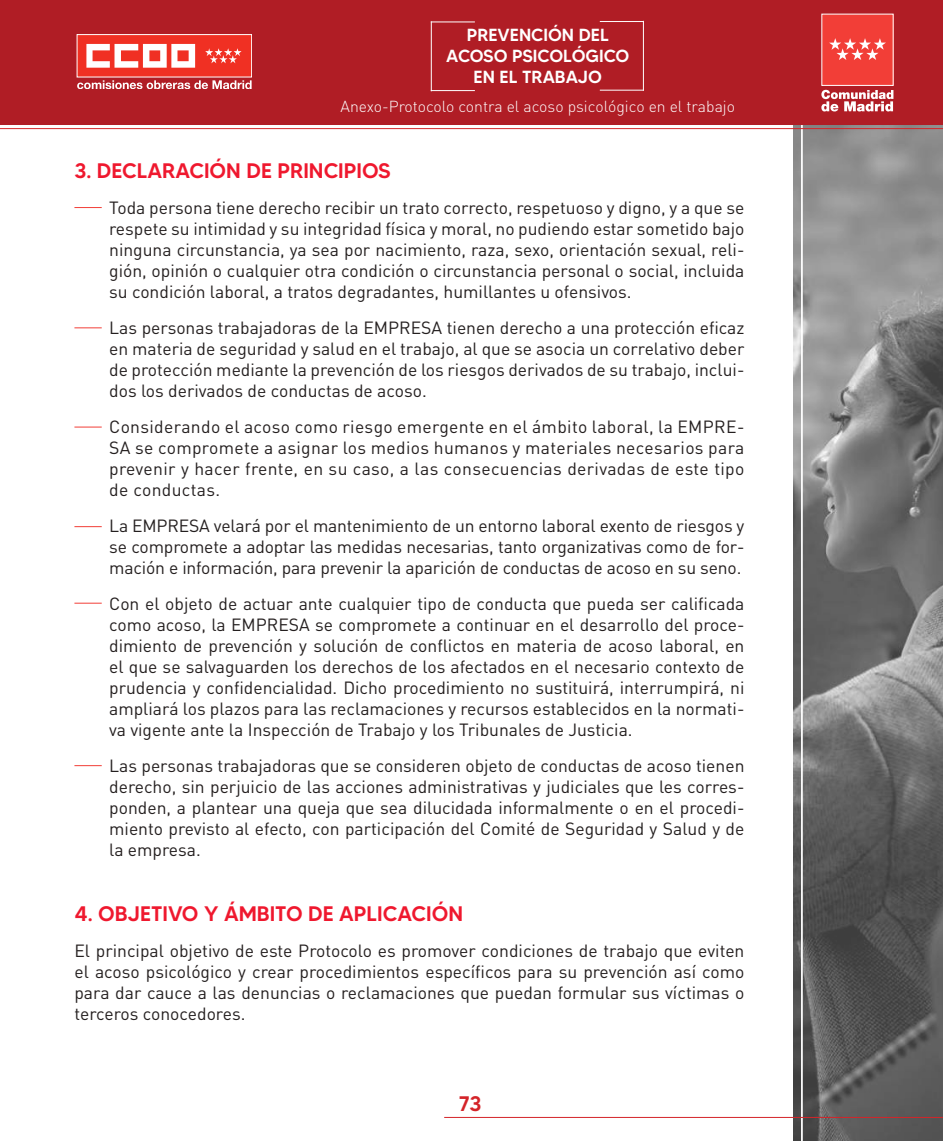
<style>
.page{position:relative;width:943px;height:1141px;background:#fff}
.page>*{position:absolute;margin:0;border:0;box-sizing:border-box;transform-origin:0 0}
.t1{font:500 21px "MADETOMMY";color:#ef182e}
.t2{font:500 21px "MADETOMMY";color:#d42429}
.t3{font:17.5px/21px "DIN";color:#241f1f;text-align:justify}
.t4{font:500 17.5px/21px "MADETOMMY";color:#fff;text-align:center}
.t5{font:300 15.75px "DIN";color:#fff}
</style>
<div class="page">
<img style="left:793px;top:125px;width:150px;height:1016px">
<hr style="left:801px;top:111px;width:1px;height:1030px;background:#fff">
<div style="left:0;top:0;width:943px;height:125px;background:#b01d25"></div>
<hr style="left:444px;top:1117px;width:499px;height:1px;background:#d42429">
<hr style="left:0;top:128px;width:943px;height:1px;background:#d42429">
<svg style="left:77px;top:80px;width:174px;height:9px"></svg>
<div style="left:77px;top:35px;width:175px;height:42px;background:#f03023"></div>
<div style="left:77px;top:34px;width:175px;height:43px;border:1px solid #fff"></div>
<svg style="left:86px;top:44px;width:109px;height:24px"></svg>
<svg style="left:205px;top:48px;width:36px;height:15px"></svg>
<div style="left:821px;top:14px;width:72px;height:71px;background:#f23e37"></div>
<svg style="left:829px;top:38px;width:57px;height:22px"></svg>
<svg style="left:821px;top:90px;width:72px;height:21px"></svg>
<hr style="left:431px;top:21px;width:1px;height:70px;background:#fff">
<hr style="left:431px;top:22px;width:44px;height:1px;background:#fff">
<hr style="left:431px;top:90px;width:44px;height:1px;background:#fff">
<hr style="left:643px;top:21px;width:1px;height:70px;background:#fff">
<hr style="left:600px;top:90px;width:44px;height:1px;background:#fff">
<hr style="left:600px;top:21px;width:44px;height:1px;background:#fff">
<svg style="left:74px;top:207px;width:28px;height:1px"></svg>
<svg style="left:74px;top:327px;width:28px;height:1px"></svg>
<svg style="left:74px;top:427px;width:28px;height:1px"></svg>
<svg style="left:74px;top:526px;width:28px;height:1px"></svg>
<svg style="left:74px;top:603px;width:28px;height:1px"></svg>
<svg style="left:74px;top:765px;width:28px;height:1px"></svg>
<p class="t4" style="left:446px;top:24px;width:185px">PREVENCIÓN DEL<br>ACOSO PSICOLÓGICO<br>EN EL TRABAJO</p>
<p class="t5" style="left:340px;top:97px;width:396px">Anexo-Protocolo contra el acoso psicológico en el trabajo</p>
<p class="t1" style="left:74px;top:158px;width:318px">3. DECLARACIÓN DE PRINCIPIOS</p>
<p class="t3" style="left:109px;top:197px;width:636px">Toda persona tiene derecho recibir un trato correcto, respetuoso y digno, y a que se respete su intimidad y su integridad física y moral, no pudiendo estar sometido bajo ninguna circunstancia, ya sea por nacimiento, raza, sexo, orientación sexual, reli&shy;gión, opinión o cualquier otra condición o circunstancia personal o social, incluida su condición laboral, a tratos degradantes, humillantes u ofensivos.</p>
<p class="t3" style="left:109px;top:317px;width:636px">Las personas trabajadoras de la EMPRESA tienen derecho a una protección eficaz en materia de seguridad y salud en el trabajo, al que se asocia un correlativo deber de protección mediante la prevención de los riesgos derivados de su trabajo, inclui&shy;dos los derivados de conductas de acoso.</p>
<p class="t3" style="left:109px;top:416px;width:636px">Considerando el acoso como riesgo emergente en el ámbito laboral, la EMPRE-SA se compromete a asignar los medios humanos y materiales necesarios para prevenir y hacer frente, en su caso, a las consecuencias derivadas de este tipo de conductas.</p>
<p class="t3" style="left:109px;top:515px;width:636px">La EMPRESA velará por el mantenimiento de un entorno laboral exento de riesgos y se compromete a adoptar las medidas necesarias, tanto organizativas como de for&shy;mación e información, para prevenir la aparición de conductas de acoso en su seno.</p>
<p class="t3" style="left:109px;top:593px;width:636px">Con el objeto de actuar ante cualquier tipo de conducta que pueda ser calificada como acoso, la EMPRESA se compromete a continuar en el desarrollo del proce&shy;dimiento de prevención y solución de conflictos en materia de acoso laboral, en el que se salvaguarden los derechos de los afectados en el necesario contexto de prudencia y confidencialidad. Dicho procedimiento no sustituirá, interrumpirá, ni ampliará los plazos para las reclamaciones y recursos establecidos en la normati&shy;va vigente ante la Inspección de Trabajo y los Tribunales de Justicia.</p>
<p class="t3" style="left:109px;top:755px;width:637px">Las personas trabajadoras que se consideren objeto de conductas de acoso tienen derecho, sin perjuicio de las acciones administrativas y judiciales que les corres&shy;ponden, a plantear una queja que sea dilucidada informalmente o en el procedi&shy;miento previsto al efecto, con participación del Comité de Seguridad y Salud y de la empresa.</p>
<p class="t1" style="left:74px;top:900px;width:390px">4. OBJETIVO Y ÁMBITO DE APLICACIÓN</p>
<p class="t3" style="left:74px;top:939px;width:671px">El principal objetivo de este Protocolo es promover condiciones de trabajo que eviten el acoso psicológico y crear procedimientos específicos para su prevención así como para dar cauce a las denuncias o reclamaciones que puedan formular sus víctimas o terceros conocedores.</p>
<p class="t2" style="left:459px;top:1091px;width:24px">73</p>
</div>
